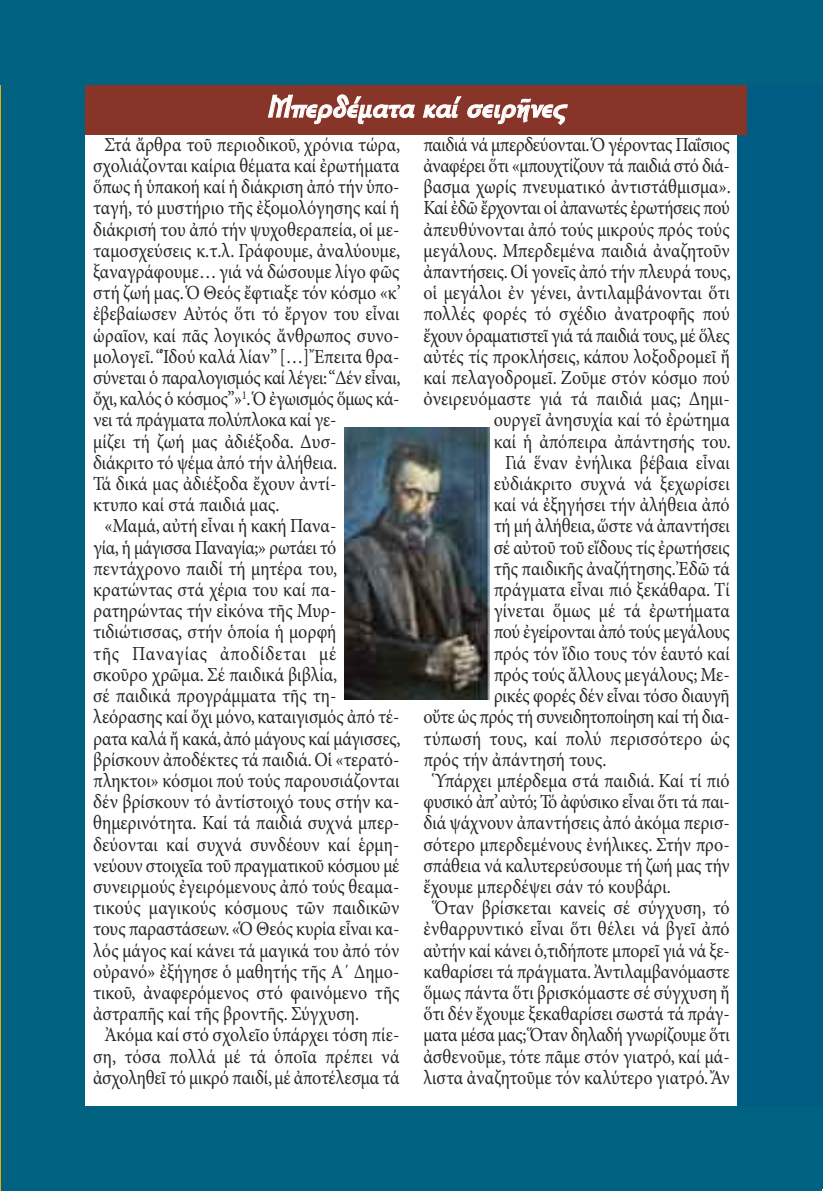
<style>
.page{position:relative;width:823px;height:1191px;background:#fff}
.page>*{position:absolute;margin:0;border:0;box-sizing:border-box;transform-origin:0 0}
.t1{font:italic 32px "Autokratorika Bold Pt";color:#fff}
.t2{font:20px "Minion Pro";letter-spacing:-.005em;color:#272627;scale:.9 1}
.t3{font:20px "Minion Pro";letter-spacing:-.025em;color:#272627;scale:.9 1}
.t4{font:20px "Minion Pro";letter-spacing:-.03em;color:#272627;scale:.9 1}
.t5{font:20px "Minion Pro";letter-spacing:.04em;color:#272627;scale:.9 1}
</style>
<div class="page">
<div style="left:737px;top:1px;width:85px;height:1188px;background:#005c83"></div>
<div style="left:18px;top:1106px;width:802px;height:84px;background:#006180"></div>
<div style="left:0;top:0;width:13px;height:1185px;background:#e2ae0e"></div>
<div style="left:0;top:1106px;width:15px;height:84px;background:#e2ae0e"></div>
<div style="left:1px;top:0;width:84px;height:1190px;background:#006180"></div>
<div style="left:1px;top:0;width:821px;height:85px;background:#006180"></div>
<img style="left:344px;top:427px;width:145px;height:273px">
<div style="left:85px;top:85px;width:661px;height:49px;background:#873529"></div>
<h1 class="t1" style="left:267px;top:88px;width:308px">Μπερδέματα καίσειρῆνες</h1>
<p class="t2" style="left:104px;top:137px;width:330px">Στά ἄρθρα τοῦ περιοδικοῦ, χρόνια τώρα,</p>
<p class="t2" style="left:93px;top:158px;width:341px">σχολιάζονται καίρια θέματα καί ἐρωτήματα</p>
<p class="t2" style="left:93px;top:179px;width:341px">ὅπως ἡ ὑπακοή καί ἡ διάκριση ἀπό τήν ὑπο-</p>
<p class="t2" style="left:93px;top:200px;width:341px">ταγή, τό μυστήριο τῆς ἐξομολόγησης καί ἡ</p>
<p class="t2" style="left:93px;top:221px;width:341px">διάκρισή του ἀπό τήν ψυχοθεραπεία, οἱ με-</p>
<p class="t2" style="left:93px;top:243px;width:343px">ταμοσχεύσεις κ.τ.λ. Γράφουμε, ἀναλύουμε,</p>
<p class="t2" style="left:93px;top:264px;width:341px">ξαναγράφουμε…γιά νά δώσουμε λίγο φῶς</p>
<p class="t2" style="left:93px;top:285px;width:343px">στή ζωή μας.Ὁ Θεός ἔφτιαξε τόν κόσμο «κ’</p>
<p class="t2" style="left:93px;top:306px;width:341px">ἐβεβαίωσεν Αὐτός ὅτι τό ἔργον του εἶναι</p>
<p class="t2" style="left:93px;top:327px;width:341px">ὡραῖον, καί πᾶς λογικός ἄνθρωπος συνο-</p>
<p class="t2" style="left:93px;top:349px;width:341px">μολογεῖ.“Ἰδού καλά λίαν” […] Ἔπειτα θρα-</p>
<p class="t3" style="left:93px;top:370px;width:343px">σύνεται ὁ παραλογισμός καί λέγει:“Δέν εἶναι,</p>
<p class="t3" style="left:93px;top:391px;width:341px">ὄχι,καλός ὁ κόσμος”»<sup>1</sup>.Ὁ ἐγωισμός ὅμως κά-</p>
<p class="t3" style="left:93px;top:412px;width:272px">νει τά πράγματα πολύπλοκα καί γε-</p>
<p class="t2" style="left:93px;top:433px;width:271px">μίζει τή ζωή μας ἀδιέξοδα. Δυσ-</p>
<p class="t2" style="left:93px;top:455px;width:273px">διάκριτο τό ψέμα ἀπό τήν ἀλήθεια.</p>
<p class="t2" style="left:93px;top:476px;width:271px">Τά δικά μας ἀδιέξοδα ἔχουν ἀντί-</p>
<p class="t2" style="left:93px;top:497px;width:208px">κτυπο καί στά παιδιά μας.</p>
<p class="t2" style="left:104px;top:518px;width:259px">«Μαμά, αὐτή εἶναι ἡ κακή Πανα-</p>
<p class="t2" style="left:93px;top:539px;width:272px">γία, ἡ μάγισσα Παναγία;» ρωτάει τό</p>
<p class="t2" style="left:93px;top:561px;width:273px">πεντάχρονο παιδί τή μητέρα του,</p>
<p class="t2" style="left:93px;top:582px;width:271px">κρατώντας στά χέρια του καί πα-</p>
<p class="t2" style="left:93px;top:603px;width:271px">ρατηρώντας τήν εἰκόνα τῆς Μυρ-</p>
<p class="t2" style="left:93px;top:624px;width:272px">τιδιώτισσας, στήν ὁποία ἡ μορφή</p>
<p class="t5" style="left:93px;top:645px;width:271px">τῆς Παναγίας ἀποδίδεται μέ</p>
<p class="t2" style="left:93px;top:667px;width:273px">σκοῦρο χρῶμα. Σέ παιδικά βιβλία,</p>
<p class="t2" style="left:93px;top:688px;width:271px">σέ παιδικά προγράμματα τῆς τη-</p>
<p class="t2" style="left:93px;top:709px;width:341px">λεόρασης καί ὄχι μόνο, καταιγισμός ἀπό τέ-</p>
<p class="t2" style="left:93px;top:730px;width:343px">ρατα καλά ἤ κακά,ἀπό μάγους καί μάγισσες,</p>
<p class="t2" style="left:93px;top:751px;width:341px">βρίσκουν ἀποδέκτες τά παιδιά.Οἱ «τερατό-</p>
<p class="t2" style="left:93px;top:773px;width:341px">πληκτοι» κόσμοι πού τούς παρουσιάζονται</p>
<p class="t2" style="left:93px;top:794px;width:341px">δέν βρίσκουν τό ἀντίστοιχό τους στήν κα-</p>
<p class="t2" style="left:93px;top:815px;width:341px">θημερινότητα. Καί τά παιδιά συχνά μπερ-</p>
<p class="t2" style="left:93px;top:836px;width:341px">δεύονται καί συχνά συνδέουν καί ἑρμη-</p>
<p class="t2" style="left:93px;top:857px;width:341px">νεύουν στοιχεῖα τοῦ πραγματικοῦ κόσμου μέ</p>
<p class="t2" style="left:93px;top:879px;width:341px">συνειρμούς ἐγειρόμενους ἀπό τούς θεαμα-</p>
<p class="t2" style="left:93px;top:900px;width:341px">τικούς μαγικούς κόσμους τῶν παιδικῶν</p>
<p class="t2" style="left:93px;top:921px;width:341px">τους παραστάσεων. «Ὁ Θεός κυρία εἶναι κα-</p>
<p class="t2" style="left:93px;top:942px;width:341px">λός μάγος καί κάνει τά μαγικά του ἀπό τόν</p>
<p class="t2" style="left:93px;top:963px;width:341px">οὐρανό» ἐξήγησε ὁ μαθητής τῆς Α΄ Δημο-</p>
<p class="t2" style="left:93px;top:985px;width:341px">τικοῦ, ἀναφερόμενος στό φαινόμενο τῆς</p>
<p class="t2" style="left:93px;top:1006px;width:297px">ἀστραπῆς καί τῆς βροντῆς. Σύγχυση.</p>
<p class="t2" style="left:104px;top:1027px;width:329px">Ἀκόμα καί στό σχολεῖο ὑπάρχει τόση πίε-</p>
<p class="t2" style="left:93px;top:1048px;width:341px">ση, τόσα πολλά μέ τά ὁποῖα πρέπει νά</p>
<p class="t2" style="left:93px;top:1069px;width:342px">ἀσχοληθεῖ τό μικρό παιδί,μέ ἀποτέλεσμα τά</p>
<p class="t2" style="left:423px;top:137px;width:341px">παιδιά νά μπερδεύονται.Ὁ γέροντας Παΐσιος</p>
<p class="t4" style="left:423px;top:158px;width:341px">ἀναφέρει ὅτι «μπουχτίζουν τά παιδιά στό διά-</p>
<p class="t2" style="left:423px;top:179px;width:343px">βασμα χωρίς πνευματικό ἀντιστάθμισμα».</p>
<p class="t4" style="left:423px;top:200px;width:341px">Καί ἐδῶ ἔρχονται οἱ ἀπανωτές ἐρωτήσεις πού</p>
<p class="t2" style="left:423px;top:221px;width:341px">ἀπευθύνονται ἀπό τούς μικρούς πρός τούς</p>
<p class="t2" style="left:423px;top:243px;width:341px">μεγάλους. Μπερδεμένα παιδιά ἀναζητοῦν</p>
<p class="t2" style="left:423px;top:264px;width:343px">ἀπαντήσεις.Οἱ γονεῖς ἀπό τήν πλευρά τους,</p>
<p class="t2" style="left:423px;top:285px;width:341px">οἱ μεγάλοι ἐν γένει, ἀντιλαμβάνονται ὅτι</p>
<p class="t2" style="left:423px;top:306px;width:341px">πολλές φορές τό σχέδιο ἀνατροφῆς πού</p>
<p class="t4" style="left:423px;top:327px;width:341px">ἔχουν ὁραματιστεῖ γιά τά παιδιά τους,μέ ὅλες</p>
<p class="t2" style="left:423px;top:349px;width:341px">αὐτές τίς προκλήσεις, κάπου λοξοδρομεῖ ἤ</p>
<p class="t2" style="left:423px;top:370px;width:341px">καί πελαγοδρομεῖ. Ζοῦμε στόν κόσμο πού</p>
<p class="t2" style="left:423px;top:391px;width:341px">ὀνειρευόμαστε γιά τά παιδιά μας; Δημι-</p>
<p class="t2" style="left:493px;top:412px;width:264px">ουργεῖ ἀνησυχία καί τό ἐρώτημα</p>
<p class="t2" style="left:493px;top:433px;width:265px">καί ἡ ἀπόπειρα ἀπάντησής του.</p>
<p class="t2" style="left:504px;top:455px;width:251px">Γιά ἕναν ἐνήλικα βέβαια εἶναι</p>
<p class="t2" style="left:493px;top:476px;width:264px">εὐδιάκριτο συχνά νά ξεχωρίσει</p>
<p class="t2" style="left:493px;top:497px;width:264px">καί νά ἐξηγήσει τήν ἀλήθεια ἀπό</p>
<p class="t2" style="left:493px;top:518px;width:264px">τή μή ἀλήθεια,ὥστε νά ἀπαντήσει</p>
<p class="t2" style="left:493px;top:539px;width:264px">σέ αὐτοῦ τοῦ εἴδους τίς ἐρωτήσεις</p>
<p class="t2" style="left:493px;top:561px;width:264px">τῆς παιδικῆς ἀναζήτησης. Ἐδῶ τά</p>
<p class="t2" style="left:493px;top:582px;width:264px">πράγματα εἶναι πιό ξεκάθαρα. Τί</p>
<p class="t2" style="left:493px;top:603px;width:264px">γίνεται ὅμως μέ τά ἐρωτήματα</p>
<p class="t3" style="left:493px;top:624px;width:264px">πού ἐγείρονται ἀπό τούς μεγάλους</p>
<p class="t2" style="left:493px;top:645px;width:264px">πρός τόν ἴδιο τους τόν ἑαυτό καί</p>
<p class="t2" style="left:493px;top:667px;width:264px">πρός τούς ἄλλους μεγάλους; Με-</p>
<p class="t2" style="left:493px;top:688px;width:264px">ρικές φορές δέν εἶναι τόσο διαυγῆ</p>
<p class="t3" style="left:423px;top:709px;width:341px">οὔτε ὡς πρός τή συνειδητοποίηση καί τή δια-</p>
<p class="t2" style="left:423px;top:730px;width:341px">τύπωσή τους, καί πολύ περισσότερο ὡς</p>
<p class="t2" style="left:423px;top:751px;width:205px">πρός τήν ἀπάντησή τους.</p>
<p class="t2" style="left:434px;top:773px;width:329px">Ὑπάρχει μπέρδεμα στά παιδιά. Καί τί πιό</p>
<p class="t3" style="left:423px;top:794px;width:341px">φυσικό ἀπ’αὐτό; Τό ἀφύσικο εἶναι ὅτι τά παι-</p>
<p class="t2" style="left:423px;top:815px;width:341px">διά ψάχνουν ἀπαντήσεις ἀπό ἀκόμα περισ-</p>
<p class="t2" style="left:423px;top:836px;width:341px">σότερο μπερδεμένους ἐνήλικες. Στήν προ-</p>
<p class="t2" style="left:423px;top:857px;width:341px">σπάθεια νά καλυτερεύσουμε τή ζωή μας τήν</p>
<p class="t2" style="left:423px;top:879px;width:276px">ἔχουμε μπερδέψει σάν τό κουβάρι.</p>
<p class="t2" style="left:434px;top:900px;width:329px">Ὅταν βρίσκεται κανείς σέ σύγχυση, τό</p>
<p class="t2" style="left:423px;top:921px;width:341px">ἐνθαρρυντικό εἶναι ὅτι θέλει νά βγεῖ ἀπό</p>
<p class="t2" style="left:423px;top:942px;width:341px">αὐτήν καί κάνει ὁ,τιδήποτε μπορεῖ γιά νά ξε-</p>
<p class="t2" style="left:423px;top:963px;width:341px">καθαρίσει τά πράγματα.Ἀντιλαμβανόμαστε</p>
<p class="t2" style="left:423px;top:985px;width:341px">ὅμως πάντα ὅτι βρισκόμαστε σέ σύγχυση ἤ</p>
<p class="t2" style="left:423px;top:1006px;width:341px">ὅτι δέν ἔχουμε ξεκαθαρίσει σωστά τά πράγ-</p>
<p class="t3" style="left:423px;top:1027px;width:341px">ματα μέσα μας; Ὅταν δηλαδή γνωρίζουμε ὅτι</p>
<p class="t2" style="left:423px;top:1048px;width:341px">ἀσθενοῦμε, τότε πᾶμε στόν γιατρό, καί μά-</p>
<p class="t2" style="left:423px;top:1069px;width:341px">λιστα ἀναζητοῦμε τόν καλύτερο γιατρό.Ἄν</p>
</div>
